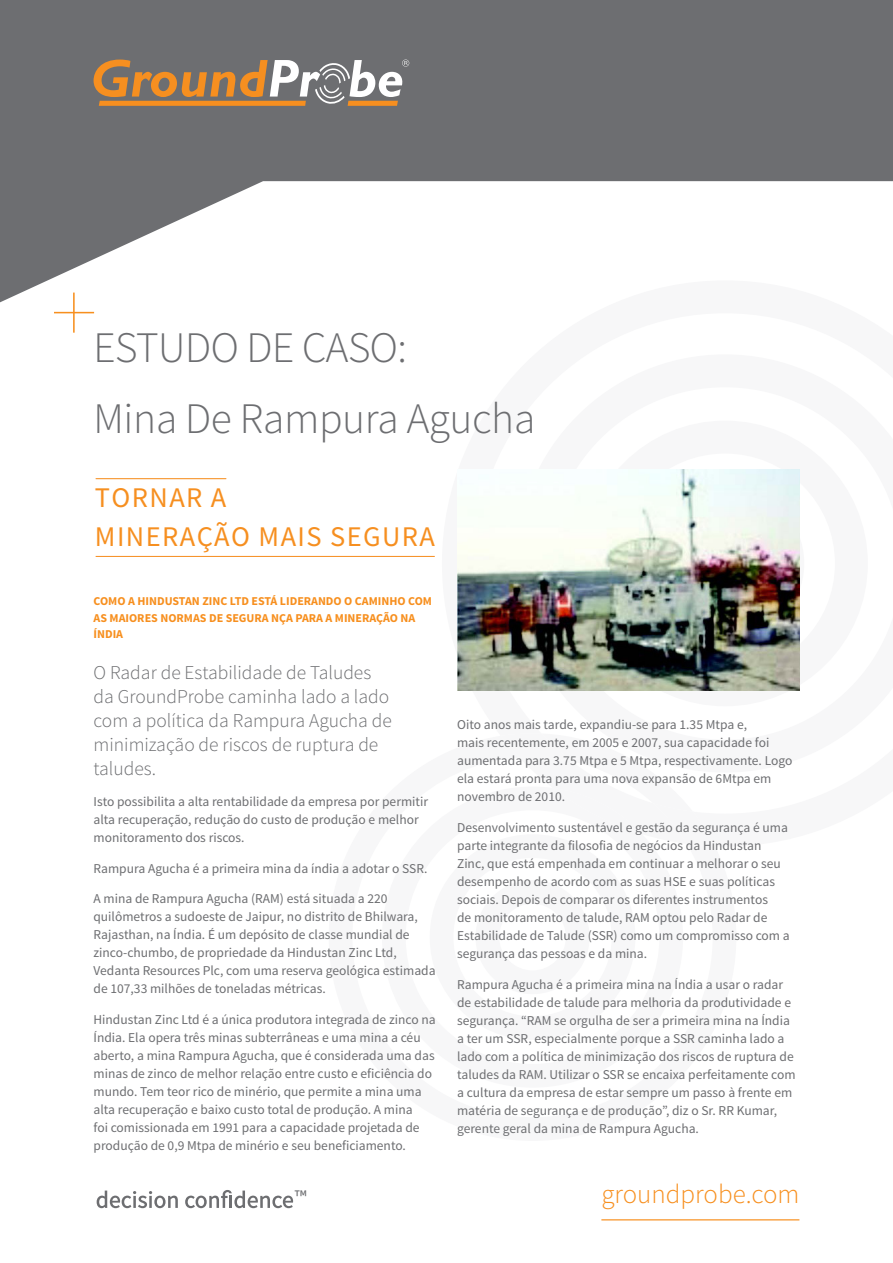
<style>
.page{position:relative;width:893px;height:1263px;background:#fff}
.page>*{position:absolute;margin:0;border:0;box-sizing:border-box;transform-origin:0 0}
.GP__Main_Header{font:300 43.5px "Source Sans Pro";letter-spacing:-.01em;color:#6d6e71}
.t1{font:28.5px/38.4px "Source Sans Pro";letter-spacing:.05em;color:#f68f20}
.GP__URL_Footer_-_Lin{font:300 27px "Source Sans Pro";color:#f78f1e}
.GP__Intro_paragraph{font:300 19.5px/24px "Source Sans Pro";color:#6d6e71}
.t2{font:18.6px "Source Sans Pro";color:#6d6e71}
.GP__Body_copy{font:13.5px/18px "Source Sans Pro";color:#6d6e71}
.GP__Sub_header_Alter{font:700 12px/16.5px "Source Sans Pro";color:#f78f1e}
</style>
<div class="page">
<svg style="left:0;top:0;width:893px;height:302px;fill:#6d6e71"></svg>
<svg style="left:442px;top:280px;width:451px;height:22px"></svg>
<svg style="left:799px;top:484px;width:1px;height:159px"></svg>
<svg style="left:94px;top:60px;width:315px;height:46px;background:#a58a6e"></svg>
<hr style="left:73px;top:293px;width:2px;height:40px;background:#f78f1e">
<hr style="left:54px;top:312px;width:40px;height:1px;background:#f78f1e">
<hr style="left:601px;top:1219px;width:198px;height:1px;background:#f78f1e">
<img style="left:457px;top:470px;width:342px;height:221px">
<svg style="left:97px;top:1190px;width:81px;height:18px"></svg>
<svg style="left:185px;top:1190px;width:108px;height:18px"></svg>
<hr style="left:96px;top:478px;width:130px;height:1px;background:#f68e20">
<hr style="left:96px;top:556px;width:339px;height:1px;background:#f68e20">
<p class="GP__Main_Header" style="left:94px;top:321px;width:315px">ESTUDO DE CASO:</p>
<p class="GP__Main_Header" style="left:94px;top:392px;width:443px">Mina De Rampura Agucha</p>
<p class="t1" style="left:95px;top:481px;width:342px">TORNAR A<br>MINERAÇÃO MAIS SEGURA</p>
<p class="GP__Sub_header_Alter" style="left:94px;top:593px;width:340px">COMO A HINDUSTAN ZINC LTD ESTÁ LIDERANDO O CAMINHO COM<br>AS MAIORES NORMAS DE SEGURA NÇA PARA A MINERAÇÃO NA<br>ÍNDIA</p>
<p class="GP__Intro_paragraph" style="left:94px;top:661px;width:300px">O Radar de Estabilidade de Taludes da GroundProbe caminha lado a lado com a política da Rampura Agucha de minimização de riscos de ruptura de taludes.</p>
<p class="GP__Body_copy" style="left:94px;top:793px;width:336px">Isto possibilita a alta rentabilidade da empresa por permitir alta recuperação, redução do custo de produção e melhor monitoramento dos riscos.</p>
<p class="GP__Body_copy" style="left:94px;top:859px;width:335px">Rampura Agucha é a primeira mina da índia a adotar o SSR.</p>
<p class="GP__Body_copy" style="left:94px;top:890px;width:344px">A mina de Rampura Agucha (RAM) está situada a 220 quilômetros a sudoeste de Jaipur, no distrito de Bhilwara, Rajasthan, na Índia. É um depósito de classe mundial de zinco-chumbo, de propriedade da Hindustan Zinc Ltd, Vedanta Resources Plc, com uma reserva geológica estimada de 107,33 milhões de toneladas métricas.</p>
<p class="GP__Body_copy" style="left:94px;top:1011px;width:344px">Hindustan Zinc Ltd é a única produtora integrada de zinco na Índia. Ela opera três minas subterrâneas e uma mina a céu aberto, a mina Rampura Agucha, que é considerada uma das minas de zinco de melhor relação entre custo e eficiência do mundo. Tem teor rico de minério, que permite a mina uma alta recuperação e baixo custo total de produção. A mina<br>foi comissionada em 1991 para a capacidade projetada de produção de 0,9 Mtpa de minério e seu beneficiamento.</p>
<p class="GP__Body_copy" style="left:457px;top:716px;width:337px">Oito anos mais tarde, expandiu-se para 1.35 Mtpa e,<br>mais recentemente, em 2005 e 2007, sua capacidade foi aumentada para 3.75 Mtpa e 5 Mtpa, respectivamente. Logo ela estará pronta para uma nova expansão de 6Mtpa em novembro de 2010.</p>
<p class="GP__Body_copy" style="left:457px;top:819px;width:334px">Desenvolvimento sustentável e gestão da segurança é uma parte integrante da filosofia de negócios da Hindustan Zinc, que está empenhada em continuar a melhorar o seu desempenho de acordo com as suas HSE e suas políticas sociais. Depois de comparar os diferentes instrumentos<br>de monitoramento de talude, RAM optou pelo Radar de Estabilidade de Talude (SSR) como um compromisso com a segurança das pessoas e da mina.</p>
<p class="GP__Body_copy" style="left:457px;top:975px;width:340px">Rampura Agucha é a primeira mina na Índia a usar o radar de estabilidade de talude para melhoria da produtividade e segurança. “RAM se orgulha de ser a primeira mina na Índia a ter um SSR, especialmente porque a SSR caminha lado a lado com a política de minimização dos riscos de ruptura de taludes da RAM. Utilizar o SSR se encaixa perfeitamente com a cultura da empresa de estar sempre um passo à frente em matéria de segurança e de produção”, diz o Sr. RR Kumar, gerente geral da mina de Rampura Agucha.</p>
<p class="t2" style="left:295px;top:1185px;width:13px">™</p>
<p class="GP__URL_Footer_-_Lin" style="left:601px;top:1178px;width:200px">groundprobe.com</p>
</div>
